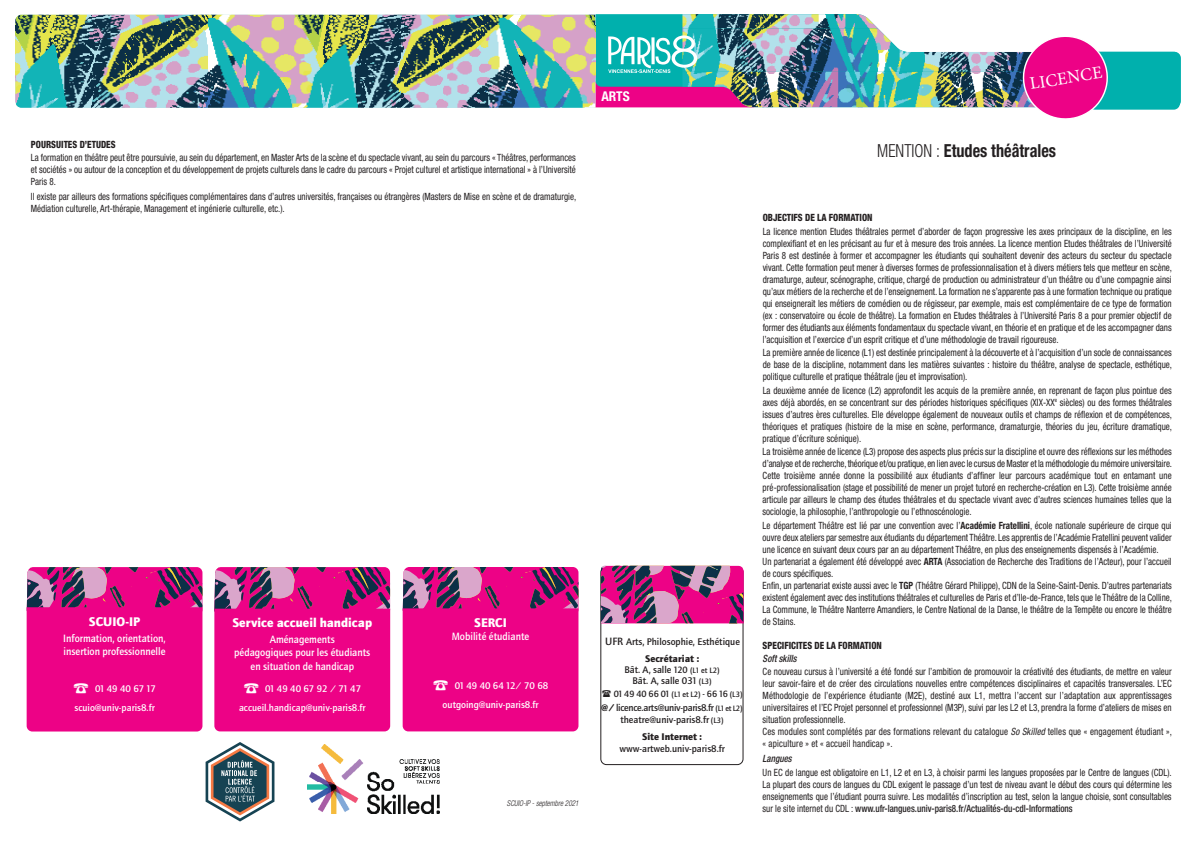
<style>
.page{position:relative;width:1191px;height:842px;background:#fff}
.page>*{position:absolute;margin:0;border:0;box-sizing:border-box;transform-origin:0 0}
.t1{font:700 condensed 18px "Helvetica Neue";color:#231f20;scale:.9 1}
.t2{font:17.6px "Minion Pro";color:#fff}
.t3{font:700 condensed 13.5px "Helvetica Neue";color:#fff}
.t4{font:13px "Quay Sans Xbold";color:#fff}
.t5{font:700 11px/13.2px "Quay Sans";color:#fff;scale:.95 1}
.t6{font:condensed 10px/12px "Helvetica Neue";color:#231f20;text-align:justify;scale:.9 1}
.t7{font:700 10px/19px "Quay Sans";color:#fff;text-align:center}
.t8{font:700 10px/16.8px "Quay Sans";color:#231f20;text-align:center}
.t9{font:800 condensed 10px "Helvetica Neue";color:#231f20;scale:.9 1}
.t10{font:700 10px/12px "Quay Sans";letter-spacing:-.025em;color:#231f20;text-align:center}
.t11{font:italic 500 condensed 10px "Helvetica Neue";color:#231f20;scale:.9 1}
.t12{font:900 10px "Quay Sans";color:#231f20}
.t13{font:700 9.4px "Quay Sans";color:#231f20}
.t14{font:italic 300 condensed 8px "Helvetica Neue";color:#231f20;scale:.9 1}
.s1{font-weight:300}
.s2{font-size:11px}
.s3{font-weight:900}
.s4{font-size:9.5px}
.s5{font-size:8px}
.s6{font-weight:700}
.s7{font-style:italic}
.s8{font-weight:500}
</style>
<div class="page">
<svg style="left:595px;top:14px;width:585px;height:93px"></svg>
<img style="left:682px;top:14px;width:196px;height:15px">
<img style="left:682px;top:29px;width:409px;height:78px">
<svg style="left:608px;top:35px;width:89px;height:38px"></svg>
<div style="left:1088px;top:52px;width:91px;height:58px;background:#00b0ad;border-radius:6px"></div>
<img style="left:15px;top:15px;width:580px;height:93px">
<svg style="left:1019px;top:32px;width:92px;height:87px"></svg>
<img style="left:308px;top:745px;width:132px;height:69px">
<div style="left:600px;top:566px;width:143px;height:199px;border:1px solid #231f20;border-radius:6px"></div>
<svg style="left:601px;top:566px;width:143px;height:57px;background:#a93982"></svg>
<svg style="left:27px;top:567px;width:176px;height:164px;background:#dc0d84"></svg>
<svg style="left:214px;top:567px;width:177px;height:164px;background:#dc0f85"></svg>
<svg style="left:403px;top:567px;width:175px;height:164px;background:#dc0e84"></svg>
<svg style="left:206px;top:742px;width:68px;height:79px"></svg>
<p class="t9" style="left:31px;top:138px;width:95px">POURSUITES D’ETUDES</p>
<p class="t6" style="left:31px;top:152px;width:607px">La formation en théâtre peut être poursuivie, au sein du département, en Master Arts de la scène et du spectacle vivant, au sein du parcours « Théâtres, performances et sociétés » ou autour de la conception et du développement de projets culturels dans le cadre du parcours « Projet culturel et artistique international » à l’Université Paris 8.</p>
<p class="t6" style="left:31px;top:190px;width:607px">Il existe par ailleurs des formations spécifiques complémentaires dans d’autres universités, françaises ou étrangères (Masters de Mise en scène et de dramaturgie,<br>Médiation culturelle, Art-thérapie, Management et ingénierie culturelle, etc.).</p>
<h3 class="t4" style="left:89px;top:613px;width:53px">SCUIO-IP</h3>
<p class="t5" style="left:63px;top:631px;width:109px">Information, orientation, insertion professionnelle</p>
<p class="t7" style="left:73px;top:679px;width:84px;text-align:left">☎ 01 49 40 67 17 scuio@univ-paris8.fr</p>
<h3 class="t4" style="left:232px;top:614px;width:141px">Service accueil handicap</h3>
<p class="t5" style="left:234px;top:633px;width:145px;text-align:center">Aménagements<br>pédagogiques pour les étudiants en situation de handicap</p>
<p class="t7" style="left:239px;top:679px;width:128px">☎ 01 49 40 67 92 / 71 47 accueil.handicap@univ-paris8.fr</p>
<h3 class="t4" style="left:474px;top:614px;width:34px">SERCI</h3>
<p class="t5" style="left:452px;top:630px;width:83px">Mobilité étudiante</p>
<p class="t7" style="left:433px;top:676px;width:117px">☎ 01 49 40 64 12/ 70 68 outgoing@univ-paris8.fr</p>
<p class="t14" style="left:507px;top:798px;width:81px">SCUIO-IP - septembre 2021</p>
<h3 class="t3" style="left:601px;top:88px;width:30px">ARTS</h3>
<h2 class="t2" style="left:1028px;top:72px;width:74px;rotate:-9deg">LICENCE</h2>
<h1 class="t1" style="left:877px;top:140px;width:200px"><span class="s1">MENTION :</span> Etudes théâtrales</h1>
<p class="t8" style="left:605px;top:633px;width:136px"><span class="s2">UFR</span> Arts, Philosophie, Esthétique<br><span class="s3">Secrétariat :</span></p>
<p class="t8" style="left:624px;top:664px;width:97px;line-height:11px">Bât. A, salle <span class="s4">120</span> <span class="s5">(L1 et L2)<br></span>Bât. A, salle 031 <span class="s5">(L3)</span></p>
<p class="t13" style="left:613px;top:688px;width:130px">01 49 40 66 01 <span class="s5">(L1 et L2)</span> - 66 16 <span class="s5">(L3)</span></p>
<p class="t10" style="left:601px;top:701px;width:142px"><span class="s3">@/</span> licence.arts@univ-paris8.fr <span class="s5">(L1 et L2) </span>theatre@univ-paris8.fr <span class="s5">(L3)</span></p>
<p class="t12" style="left:642px;top:731px;width:61px">Site Internet :</p>
<p class="t8" style="left:619px;top:740px;width:107px">www-artweb.univ-paris8.fr</p>
<p class="t9" style="left:762px;top:212px;width:124px">OBJECTIFS DE LA FORMATION</p>
<p class="t6" style="left:762px;top:225px;width:456px">La licence mention Etudes théâtrales permet d’aborder de façon progressive les axes principaux de la discipline, en les complexifiant et en les précisant au fur et à mesure des trois années. La licence mention Etudes théâtrales de l’Université Paris 8 est destinée à former et accompagner les étudiants qui souhaitent devenir des acteurs du secteur du spectacle vivant. Cette formation peut mener à diverses formes de professionnalisation et à divers métiers tels que metteur en scène, dramaturge, auteur, scénographe, critique, chargé de production ou administrateur d’un théâtre ou d’une compagnie ainsi qu’aux métiers de la recherche et de l’enseignement. La formation ne s’apparente pas à une formation technique ou pratique qui enseignerait les métiers de comédien ou de régisseur, par exemple, mais est complémentaire de ce type de formation (ex : conservatoire ou école de théâtre). La formation en Etudes théâtrales à l’Université Paris 8 a pour premier objectif de former des étudiants aux éléments fondamentaux du spectacle vivant, en théorie et en pratique et de les accompagner dans l’acquisition et l’exercice d’un esprit critique et d’une méthodologie de travail rigoureuse.</p>
<p class="t6" style="left:762px;top:347px;width:456px">La première année de licence (L1) est destinée principalement à la découverte et à l’acquisition d’un socle de connaissances de base de la discipline, notamment dans les matières suivantes : histoire du théâtre, analyse de spectacle, esthétique, politique culturelle et pratique théâtrale (jeu et improvisation).</p>
<p class="t6" style="left:762px;top:384px;width:456px">La deuxième année de licence (L2) approfondit les acquis de la première année, en reprenant de façon plus pointue des axes déjà abordés, en se concentrant sur des périodes historiques spécifiques (XIX-XX<sup>e</sup> siècles) ou des formes théâtrales issues d’autres ères culturelles. Elle développe également de nouveaux outils et champs de réflexion et de compétences, théoriques et pratiques (histoire de la mise en scène, performance, dramaturgie, théories du jeu, écriture dramatique, pratique d’écriture scénique).</p>
<p class="t6" style="left:762px;top:445px;width:456px">La troisième année de licence (L3) propose des aspects plus précis sur la discipline et ouvre des réflexions sur les méthodes d’analyse et de recherche, théorique et/ou pratique, en lien avec le cursus de Master et la méthodologie du mémoire universitaire.<br>Cette troisième année donne la possibilité aux étudiants d’affiner leur parcours académique tout en entamant une pré-professionalisation (stage et possibilité de mener un projet tutoré en recherche-création en L3). Cette troisième année articule par ailleurs le champ des études théâtrales et du spectacle vivant avec d’autres sciences humaines telles que la sociologie, la philosophie, l’anthropologie ou l’ethnoscénologie.</p>
<p class="t6" style="left:762px;top:519px;width:456px;text-align:left">Le département Théâtre est lié par une convention avec l’<span class="s6">Académie Fratellini</span>, école nationale supérieure de cirque qui ouvre deux ateliers par semestre aux étudiants du département Théâtre. Les apprentis de l’Académie Fratellini peuvent valider une licence en suivant deux cours par an au département Théâtre, en plus des enseignements dispensés à l’Académie.<br>Un partenariat a également été développé avec <span class="s6">ARTA</span> (Association de Recherche des Traditions de l’Acteur), pour l’accueil de cours spécifiques.<br>Enfin, un partenariat existe aussi avec le <span class="s6">TGP</span> (Théâtre Gérard Philippe), CDN de la Seine-Saint-Denis. D’autres partenariats existent également avec des institutions théâtrales et culturelles de Paris et d’Ile-de-France, tels que le Théâtre de la Colline, La Commune, le Théâtre Nanterre Amandiers, le Centre National de la Danse, le théâtre de la Tempête ou encore le théâtre de Stains.</p>
<p class="t9" style="left:762px;top:639px;width:134px">SPECIFICITES DE LA FORMATION</p>
<p class="t11" style="left:762px;top:652px;width:39px">Soft skills</p>
<p class="t6" style="left:762px;top:666px;width:456px;text-align:left">Ce nouveau cursus à l’université a été fondé sur l’ambition de promouvoir la créativité des étudiants, de mettre en valeur leur savoir-faire et de créer des circulations nouvelles entre compétences disciplinaires et capacités transversales. L’EC Méthodologie de l’expérience étudiante (M2E), destiné aux L1, mettra l’accent sur l’adaptation aux apprentissages universitaires et l’EC Projet personnel et professionnel (M3P), suivi par les L2 et L3, prendra la forme d’ateliers de mises en situation professionnelle.<br>Ces modules sont complétés par des formations relevant du catalogue <span class="s7">So Skilled</span> telles que « engagement étudiant », « apiculture » et « accueil handicap ».</p>
<p class="t11" style="left:762px;top:753px;width:34px">Langues</p>
<p class="t6" style="left:762px;top:766px;width:456px">Un EC de langue est obligatoire en L1, L2 et en L3, à choisir parmi les langues proposées par le Centre de langues (CDL).<br>La plupart des cours de langues du CDL exigent le passage d’un test de niveau avant le début des cours qui détermine les enseignements que l’étudiant pourra suivre. Les modalités d’inscription au test, selon la langue choisie, sont consultables sur le site internet du CDL : <span class="s8">www.ufr-langues.univ-paris8.fr/Actualités-du-cdl-Informations</span></p>
</div>
